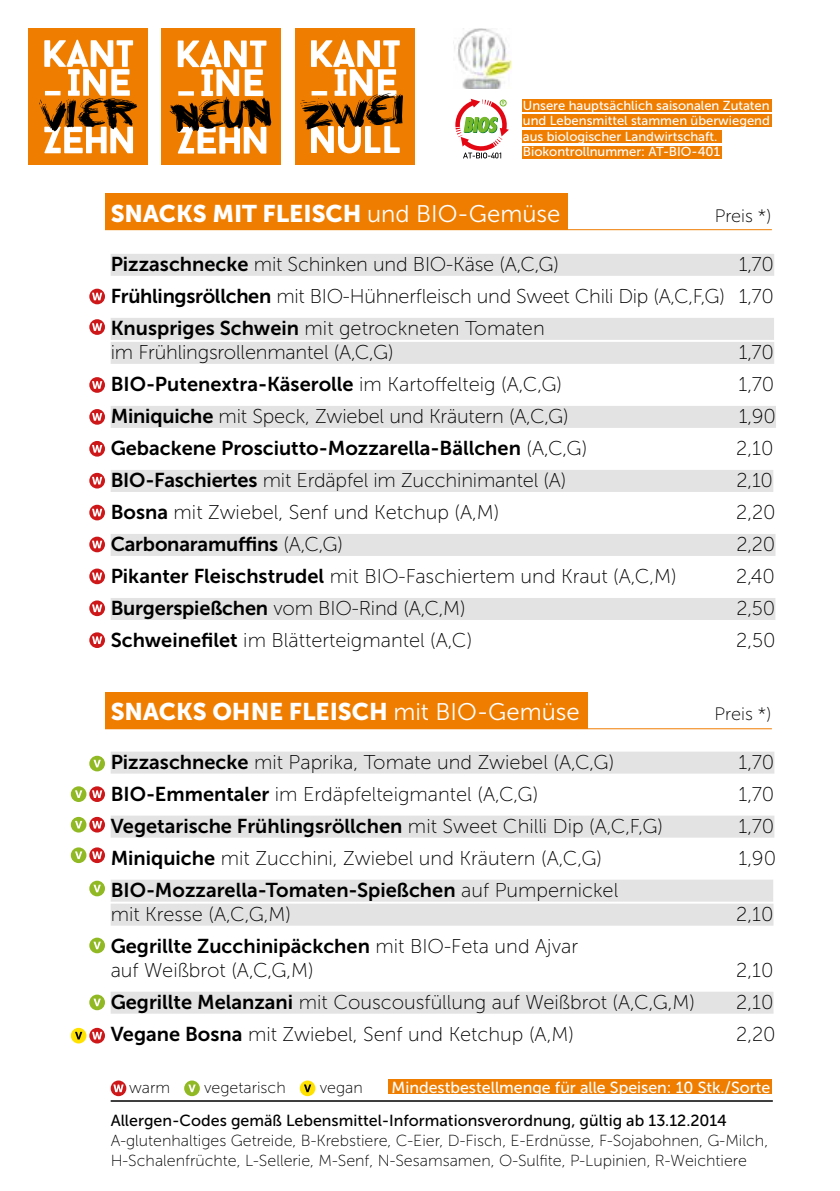
<style>
.page{position:relative;width:840px;height:1191px;background:#fff}
.page>*{position:absolute;margin:0;border:0;box-sizing:border-box;transform-origin:0 0}
.t1{font:24px "Museo Sans 900";color:#fff}
.t2{font:20px/32px "Museo Sans 100";color:#000;text-align:justify}
.t3{font:20px "Museo Sans 700";color:#000}
.t4{font:18px "Museo Sans 100";color:#000}
.t5{font:16px/20px "Museo Sans 100";color:#000}
.t6{font:16px "Museo Sans 500";color:#000}
.t7{font:16px "Museo Sans 500";color:#fff}
.t8{font:13px/15.6px "Museo Sans 500";color:#fff}
.s1{font-family:"Museo Sans 300"}
.s2{font-family:"Museo Sans 700"}
.s3{font-family:"Museo Sans 100"}
</style>
<div class="page">
<div style="left:28px;top:28px;width:120px;height:137px;background:#ef7d00"></div>
<svg style="left:39px;top:39px;width:98px;height:114px"></svg>
<hr style="left:45px;top:91px;width:15px;height:4px;background:#fff">
<div style="left:162px;top:29px;width:119px;height:136px;background:#ef7d00"></div>
<svg style="left:169px;top:40px;width:102px;height:114px"></svg>
<div style="left:295px;top:28px;width:119px;height:137px;background:#ef7d00"></div>
<svg style="left:300px;top:40px;width:103px;height:113px"></svg>
<div style="left:105px;top:193px;width:462px;height:37px;background:#ef7d00"></div>
<hr style="left:105px;top:229px;width:666px;height:1px;background:#ef7d00">
<div style="left:111px;top:254px;width:662px;height:22px;background:#e3e3e3"></div>
<div style="left:111px;top:318px;width:662px;height:22px;background:#e3e3e3"></div>
<div style="left:111px;top:342px;width:662px;height:22px;background:#e3e3e3"></div>
<div style="left:111px;top:406px;width:664px;height:22px;background:#e3e3e3"></div>
<div style="left:111px;top:470px;width:661px;height:22px;background:#e3e3e3"></div>
<div style="left:111px;top:534px;width:664px;height:22px;background:#e3e3e3"></div>
<div style="left:111px;top:598px;width:664px;height:22px;background:#e3e3e3"></div>
<div style="left:522px;top:99px;width:249px;height:12px;background:#ef7d00"></div>
<div style="left:522px;top:114px;width:249px;height:13px;background:#ef7d00"></div>
<div style="left:522px;top:130px;width:199px;height:13px;background:#ef7d00"></div>
<div style="left:522px;top:146px;width:199px;height:12px;background:#ef7d00"></div>
<svg style="left:455px;top:99px;width:53px;height:59px"></svg>
<img style="left:453px;top:28px;width:58px;height:60px">
<hr style="left:111px;top:1100px;width:661px;height:1px;background:#000">
<div style="left:388px;top:1079px;width:383px;height:15px;background:#ef7d00"></div>
<svg style="left:111px;top:1080px;width:15px;height:16px"></svg>
<svg style="left:113px;top:1084px;width:10px;height:8px"></svg>
<svg style="left:184px;top:1080px;width:16px;height:16px"></svg>
<svg style="left:188px;top:1084px;width:7px;height:8px"></svg>
<svg style="left:299px;top:1080px;width:16px;height:16px"></svg>
<svg style="left:304px;top:1084px;width:7px;height:8px"></svg>
<svg style="left:89px;top:289px;width:16px;height:15px"></svg>
<svg style="left:92px;top:293px;width:10px;height:7px"></svg>
<svg style="left:89px;top:319px;width:16px;height:16px"></svg>
<svg style="left:92px;top:323px;width:10px;height:8px"></svg>
<svg style="left:89px;top:377px;width:16px;height:16px"></svg>
<svg style="left:92px;top:381px;width:10px;height:8px"></svg>
<svg style="left:89px;top:409px;width:16px;height:16px"></svg>
<svg style="left:92px;top:413px;width:10px;height:8px"></svg>
<svg style="left:89px;top:441px;width:16px;height:15px"></svg>
<svg style="left:92px;top:445px;width:10px;height:7px"></svg>
<svg style="left:89px;top:473px;width:16px;height:15px"></svg>
<svg style="left:92px;top:477px;width:10px;height:7px"></svg>
<svg style="left:89px;top:505px;width:16px;height:15px"></svg>
<svg style="left:92px;top:509px;width:10px;height:7px"></svg>
<svg style="left:89px;top:536px;width:16px;height:16px"></svg>
<svg style="left:92px;top:540px;width:10px;height:8px"></svg>
<svg style="left:89px;top:568px;width:16px;height:16px"></svg>
<svg style="left:92px;top:572px;width:10px;height:8px"></svg>
<svg style="left:89px;top:632px;width:16px;height:16px"></svg>
<svg style="left:92px;top:636px;width:10px;height:8px"></svg>
<svg style="left:89px;top:600px;width:16px;height:16px"></svg>
<svg style="left:92px;top:604px;width:10px;height:8px"></svg>
<div style="left:105px;top:692px;width:482px;height:37px;background:#ef7d00"></div>
<hr style="left:105px;top:728px;width:666px;height:1px;background:#ef7d00">
<div style="left:111px;top:751px;width:663px;height:22px;background:#e3e3e3"></div>
<div style="left:111px;top:815px;width:663px;height:22px;background:#e3e3e3"></div>
<div style="left:111px;top:879px;width:661px;height:22px;background:#e3e3e3"></div>
<div style="left:111px;top:903px;width:662px;height:22px;background:#e3e3e3"></div>
<div style="left:111px;top:991px;width:662px;height:22px;background:#e3e3e3"></div>
<svg style="left:89px;top:786px;width:16px;height:16px"></svg>
<svg style="left:92px;top:790px;width:10px;height:8px"></svg>
<svg style="left:89px;top:1027px;width:16px;height:16px"></svg>
<svg style="left:92px;top:1031px;width:10px;height:8px"></svg>
<svg style="left:89px;top:817px;width:16px;height:15px"></svg>
<svg style="left:92px;top:821px;width:10px;height:7px"></svg>
<svg style="left:89px;top:847px;width:16px;height:16px"></svg>
<svg style="left:92px;top:851px;width:10px;height:8px"></svg>
<div style="left:71px;top:1027px;width:15px;height:16px;background:#ffe200;border-radius:50%"></div>
<svg style="left:75px;top:1031px;width:7px;height:8px"></svg>
<svg style="left:89px;top:994px;width:16px;height:16px"></svg>
<svg style="left:93px;top:998px;width:8px;height:8px"></svg>
<svg style="left:89px;top:937px;width:16px;height:16px"></svg>
<svg style="left:93px;top:941px;width:8px;height:8px"></svg>
<svg style="left:89px;top:880px;width:16px;height:16px"></svg>
<svg style="left:93px;top:884px;width:8px;height:8px"></svg>
<div style="left:71px;top:847px;width:15px;height:16px;background:#90b923;border-radius:50%"></div>
<svg style="left:75px;top:851px;width:7px;height:8px"></svg>
<div style="left:71px;top:817px;width:15px;height:15px;background:#90b923;border-radius:50%"></div>
<svg style="left:75px;top:821px;width:7px;height:7px"></svg>
<div style="left:71px;top:786px;width:15px;height:16px;background:#90b923;border-radius:50%"></div>
<svg style="left:75px;top:790px;width:7px;height:8px"></svg>
<svg style="left:89px;top:755px;width:16px;height:16px"></svg>
<svg style="left:93px;top:759px;width:8px;height:8px"></svg>
<p class="t8" style="left:522px;top:97px;width:248px">Unsere hauptsächlich saisonalen Zutaten und Lebensmittel stammen überwiegend aus biologischer Landwirtschaft.<br>Biokontrollnummer: AT-BIO-401</p>
<p class="t1" style="left:111px;top:200px;width:451px">SNACKS MIT FLEISCH <span class="s1">und BIO-Gemüse</span></p>
<p class="t4" style="left:714px;top:206px;width:58px">Preis *)</p>
<p class="t2" style="left:111px;top:248px;width:449px"><span class="s2">Pizzaschnecke</span> mit Schinken und BIO-Käse (A,C,G)</p>
<p class="t2" style="left:111px;top:248px;width:664px;text-indent:627px">1,70<br><span class="s2">Frühlingsröllchen</span> mit BIO-Hühnerfleisch und Sweet Chili Dip (A,C,F,G) 1,70<br><span class="s2">Knuspriges Schwein</span> mit getrockneten Tomaten</p>
<p class="t2" style="left:111px;top:336px;width:284px">im Frühlingsrollenmantel (A,C,G)</p>
<p class="t2" style="left:738px;top:336px;width:37px">1,70</p>
<p class="t3" style="left:111px;top:373px;width:452px">BIO-Putenextra-Käserolle <span class="s3">im Kartoffelteig (A,C,G)</span></p>
<p class="t2" style="left:738px;top:368px;width:37px">1,70</p>
<p class="t2" style="left:111px;top:400px;width:459px"><span class="s2">Miniquiche</span> mit Speck, Zwiebel und Kräutern (A,C,G)</p>
<p class="t2" style="left:738px;top:400px;width:39px">1,90</p>
<p class="t3" style="left:111px;top:437px;width:478px">Gebackene Prosciutto-Mozzarella-Bällchen <span class="s3">(A,C,G)</span></p>
<p class="t2" style="left:735px;top:432px;width:39px">2,10</p>
<p class="t2" style="left:111px;top:464px;width:457px"><span class="s2">BIO-Faschiertes</span> mit Erdäpfel im Zucchinimantel (A)</p>
<p class="t2" style="left:736px;top:464px;width:38px">2,10</p>
<p class="t2" style="left:111px;top:496px;width:390px"><span class="s2">Bosna</span> mit Zwiebel, Senf und Ketchup (A,M)</p>
<p class="t2" style="left:735px;top:496px;width:41px">2,20</p>
<p class="t3" style="left:111px;top:533px;width:234px">Carbonaramuffins <span class="s3">(A,C,G)</span></p>
<p class="t2" style="left:736px;top:528px;width:40px">2,20</p>
<p class="t2" style="left:111px;top:560px;width:567px"><span class="s2">Pikanter Fleischstrudel</span> mit BIO-Faschiertem und Kraut (A,C,M)</p>
<p class="t2" style="left:735px;top:560px;width:40px">2,40</p>
<p class="t2" style="left:111px;top:592px;width:356px"><span class="s2">Burgerspießchen</span> vom BIO-Rind (A,C,M)</p>
<p class="t2" style="left:736px;top:592px;width:40px">2,50</p>
<p class="t2" style="left:111px;top:624px;width:363px"><span class="s2">Schweinefilet</span> im Blätterteigmantel (A,C)</p>
<p class="t2" style="left:735px;top:624px;width:41px">2,50</p>
<p class="t1" style="left:111px;top:697px;width:470px">SNACKS OHNE FLEISCH <span class="s1">mit BIO-Gemüse</span></p>
<p class="t4" style="left:714px;top:704px;width:58px">Preis *)</p>
<p class="t2" style="left:111px;top:746px;width:505px"><span class="s2">Pizzaschnecke</span> mit Paprika, Tomate und Zwiebel (A,C,G)</p>
<p class="t2" style="left:738px;top:746px;width:37px">1,70</p>
<p class="t2" style="left:111px;top:778px;width:429px"><span class="s2">BIO-Emmentaler</span> im Erdäpfelteigmantel (A,C,G)</p>
<p class="t2" style="left:738px;top:778px;width:37px">1,70</p>
<p class="t3" style="left:111px;top:814px;width:553px">Vegetarische Frühlingsröllchen <span class="s3">mit Sweet Chilli Dip (A,C,F,G)</span></p>
<p class="t2" style="left:738px;top:810px;width:37px">1,70</p>
<p class="t2" style="left:111px;top:842px;width:492px"><span class="s2">Miniquiche</span> mit Zucchini, Zwiebel und Kräutern (A,C,G)</p>
<p class="t2" style="left:738px;top:842px;width:39px">1,90</p>
<p class="t3" style="left:111px;top:878px;width:509px">BIO-Mozzarella-Tomaten-Spießchen <span class="s3">auf Pumpernickel</span></p>
<p class="t2" style="left:111px;top:898px;width:182px">mit Kresse (A,C,G,M)</p>
<p class="t2" style="left:735px;top:898px;width:39px">2,10</p>
<p class="t3" style="left:111px;top:934px;width:468px">Gegrillte Zucchinipäckchen <span class="s3">mit BIO-Feta und Ajvar</span></p>
<p class="t2" style="left:111px;top:954px;width:204px">auf Weißbrot (A,C,G,M)</p>
<p class="t2" style="left:735px;top:954px;width:39px">2,10</p>
<p class="t2" style="left:111px;top:986px;width:585px"><span class="s2">Gegrillte Melanzani</span> mit Couscousfüllung auf Weißbrot (A,C,G,M)</p>
<p class="t2" style="left:735px;top:986px;width:39px">2,10</p>
<p class="t2" style="left:111px;top:1018px;width:464px"><span class="s2">Vegane Bosna</span> mit Zwiebel, Senf und Ketchup (A,M)</p>
<p class="t2" style="left:735px;top:1018px;width:41px">2,20</p>
<p class="t5" style="left:129px;top:1077px;width:43px">warm</p>
<p class="t5" style="left:204px;top:1077px;width:83px">vegetarisch</p>
<p class="t5" style="left:319px;top:1077px;width:45px">vegan</p>
<p class="t7" style="left:391px;top:1078px;width:380px">Mindestbestellmenge für alle Speisen: 10 Stk./Sorte</p>
<p class="t6" style="left:111px;top:1112px;width:617px">Allergen-Codes gemäß Lebensmittel-Informationsverordnung, gültig ab 13.12.2014</p>
<p class="t5" style="left:111px;top:1131px;width:658px">A-glutenhaltiges Getreide, B-Krebstiere, C-Eier, D-Fisch, E-Erdnüsse, F-Sojabohnen, G-Milch,<br>H-Schalenfrüchte, L-Sellerie, M-Senf, N-Sesamsamen, O-Sulfite, P-Lupinien, R-Weichtiere</p>
</div>
